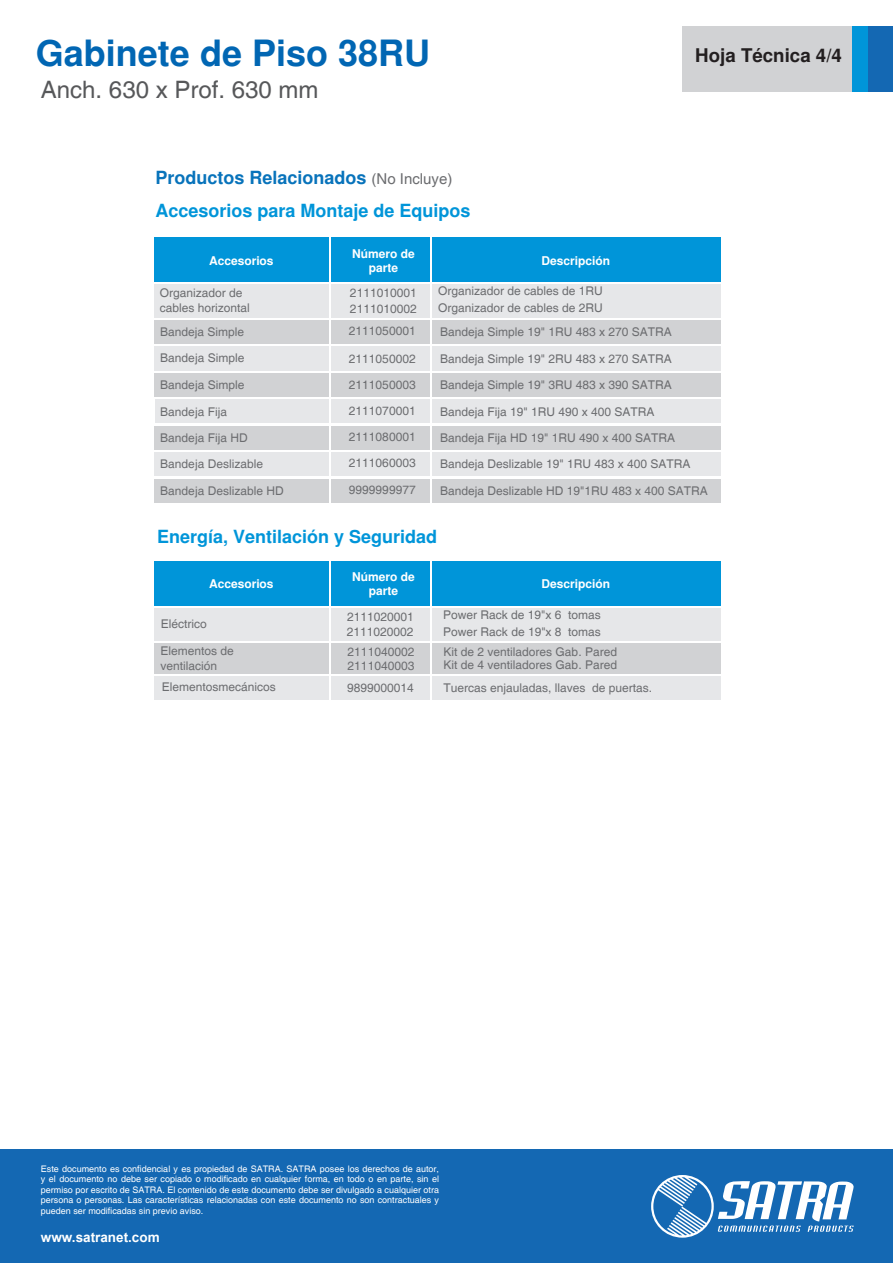
<style>
.page{position:relative;width:893px;height:1263px;background:#fff}
.page>*{position:absolute;margin:0;border:0;box-sizing:border-box;transform-origin:0 0}
.t1{font:700 36px "Helvetica";color:#0166b3}
.t2{font:24px "Helvetica";color:#57585a}
.t3{font:700 18.75px "Helvetica";color:#231f20}
.t4{font:700 18px "Helvetica";color:#0095d9}
.t5{font:700 18px "Helvetica";color:#0873bb}
.t6{font:700 13.5px "Arial";color:#fff}
.t7{font:12px/16.8px "Helvetica";color:#6c6d70}
.t8{font:700 12px/14.4px "Helvetica";color:#fff;text-align:center}
.t9{font:9px/10.4px "Helvetica";color:#fff;text-align:justify}
.s1{font-weight:400;font-size:15px;color:#6c6d70}
</style>
<div class="page">
<div style="left:0;top:1149px;width:893px;height:114px;background:#1468b3"></div>
<svg style="left:651px;top:1175px;width:203px;height:63px"></svg>
<div style="left:868px;top:26px;width:25px;height:66px;background:#1468b3"></div>
<div style="left:851px;top:26px;width:17px;height:66px;background:#0095d9"></div>
<div style="left:682px;top:26px;width:169px;height:66px;background:#d1d2d4"></div>
<div style="left:152px;top:284px;width:571px;height:34px;background:#e6e7e9"></div>
<div style="left:152px;top:319px;width:571px;height:25px;background:#d1d2d4"></div>
<div style="left:152px;top:346px;width:571px;height:24px;background:#e6e7e9"></div>
<div style="left:152px;top:373px;width:571px;height:25px;background:#d1d2d4"></div>
<div style="left:155px;top:399px;width:568px;height:24px;background:#e6e7e9"></div>
<div style="left:152px;top:425px;width:571px;height:24px;background:#d1d2d4"></div>
<div style="left:152px;top:451px;width:571px;height:25px;background:#e6e7e9"></div>
<div style="left:152px;top:478px;width:571px;height:25px;background:#d1d2d4"></div>
<div style="left:152px;top:238px;width:571px;height:46px;background:#0095d9"></div>
<hr style="left:152px;top:237px;width:2px;height:266px;background:#fff">
<hr style="left:329px;top:236px;width:2px;height:267px;background:#fff">
<hr style="left:430px;top:236px;width:2px;height:267px;background:#fff">
<hr style="left:721px;top:236px;width:2px;height:267px;background:#fff">
<hr style="left:154px;top:283px;width:569px;height:1px;background:#fff">
<hr style="left:154px;top:397px;width:569px;height:2px;background:#fff">
<hr style="left:153px;top:424px;width:570px;height:2px;background:#fff">
<hr style="left:154px;top:450px;width:569px;height:2px;background:#fff">
<div style="left:152px;top:607px;width:571px;height:34px;background:#e6e7e9"></div>
<div style="left:152px;top:642px;width:571px;height:31px;background:#d1d2d4"></div>
<div style="left:152px;top:675px;width:571px;height:25px;background:#e6e7e9"></div>
<div style="left:152px;top:561px;width:571px;height:46px;background:#0095d9"></div>
<hr style="left:152px;top:560px;width:2px;height:140px;background:#fff">
<hr style="left:329px;top:560px;width:2px;height:140px;background:#fff">
<hr style="left:430px;top:560px;width:2px;height:140px;background:#fff">
<hr style="left:721px;top:560px;width:2px;height:140px;background:#fff">
<hr style="left:154px;top:606px;width:569px;height:1px;background:#fff">
<h1 class="t1" style="left:36px;top:32px;width:396px">Gabinete de Piso 38RU</h1>
<h3 class="t3" style="left:695px;top:45px;width:148px">Hoja Técnica 4/4</h3>
<h2 class="t2" style="left:41px;top:76px;width:279px">Anch. 630 x Prof. 630 mm</h2>
<h3 class="t5" style="left:156px;top:167px;width:298px">Productos Relacionados <span class="s1">(No Incluye)</span></h3>
<h3 class="t4" style="left:156px;top:200px;width:317px">Accesorios para Montaje de Equipos</h3>
<p class="t8" style="left:209px;top:253px;width:66px">Accesorios</p>
<p class="t8" style="left:352px;top:246px;width:64px">Número de parte</p>
<p class="t8" style="left:542px;top:253px;width:70px">Descripción</p>
<p class="t7" style="left:350px;top:284px;width:68px">2111010001<br>2111010002</p>
<p class="t7" style="left:349px;top:323px;width:68px">2111050001</p>
<p class="t7" style="left:349px;top:351px;width:68px">2111050002</p>
<p class="t7" style="left:438px;top:283px;width:166px">Organizador de cables de 1RU<br>Organizador de cables de 2RU</p>
<p class="t7" style="left:160px;top:286px;width:92px;line-height:15px">Organizador de cables horizontal</p>
<p class="t7" style="left:160px;top:324px;width:86px">Bandeja Simple</p>
<p class="t7" style="left:160px;top:350px;width:86px">Bandeja Simple</p>
<p class="t7" style="left:160px;top:372px;width:86px;line-height:26.4px">Bandeja Simple<br>Bandeja Fija</p>
<p class="t7" style="left:160px;top:426px;width:104px;line-height:26px">Bandeja Fija HD<br>Bandeja Deslizable</p>
<p class="t7" style="left:160px;top:483px;width:125px">Bandeja Deslizable HD</p>
<p class="t7" style="left:440px;top:324px;width:233px">Bandeja Simple 19" 1RU 483 x 270 SATRA</p>
<p class="t7" style="left:440px;top:350px;width:233px">Bandeja Simple 19" 2RU 483 x 270 SATRA</p>
<p class="t7" style="left:349px;top:372px;width:68px;line-height:26.2px">2111050003<br>2111070001</p>
<p class="t7" style="left:440px;top:372px;width:233px;line-height:26.4px">Bandeja Simple 19" 3RU 483 x 390 SATRA<br>Bandeja Fija 19" 1RU 490 x 400 SATRA</p>
<p class="t7" style="left:349px;top:424px;width:68px;line-height:26px">2111080001<br>2111060003</p>
<p class="t7" style="left:440px;top:426px;width:252px;line-height:26px">Bandeja Fija HD 19" 1RU 490 x 400 SATRA<br>Bandeja Deslizable 19" 1RU 483 x 400 SATRA</p>
<p class="t7" style="left:349px;top:482px;width:68px">9999999977</p>
<p class="t7" style="left:440px;top:483px;width:269px">Bandeja Deslizable HD 19"1RU 483 x 400 SATRA</p>
<h3 class="t4" style="left:157px;top:526px;width:282px">Energía, Ventilación y Seguridad</h3>
<p class="t8" style="left:209px;top:576px;width:66px">Accesorios</p>
<p class="t8" style="left:352px;top:569px;width:64px">Número de parte</p>
<p class="t8" style="left:541px;top:576px;width:70px">Descripción</p>
<p class="t7" style="left:347px;top:609px;width:69px;line-height:15.9px">2111020001<br>2111020002</p>
<p class="t7" style="left:443px;top:607px;width:159px">Power Rack de 19"x 6 tomas<br>Power Rack de 19"x 8 tomas</p>
<p class="t7" style="left:161px;top:615px;width:48px">Eléctrico</p>
<p class="t7" style="left:160px;top:644px;width:75px;line-height:15px">Elementos de ventilación</p>
<p class="t7" style="left:348px;top:644px;width:68px">2111040002</p>
<p class="t7" style="left:444px;top:643px;width:175px">Kit de 2 ventiladores Gab. Pared</p>
<p class="t7" style="left:348px;top:657px;width:68px">2111040003</p>
<p class="t7" style="left:444px;top:657px;width:175px">Kit de 4 ventiladores Gab. Pared</p>
<p class="t7" style="left:162px;top:679px;width:116px">Elementosmecánicos</p>
<p class="t7" style="left:347px;top:680px;width:68px">9899000014</p>
<p class="t7" style="left:443px;top:679px;width:210px">Tuercas enjauladas, llaves de puertas.</p>
<p class="t9" style="left:41px;top:1164px;width:400px">Este documento es confidencial y es propiedad de SATRA. SATRA posee los derechos de autor, y el documento no debe ser copiado o modificado en cualquier forma, en todo o en parte, sin el permiso por escrito de SATRA. El contenido de este documento debe ser divulgado a cualquier otra persona o personas. Las características relacionadas con este documento no son contractuales y pueden ser modificadas sin previo aviso.</p>
<p class="t6" style="left:41px;top:1228px;width:120px">www.satranet.com</p>
</div>
